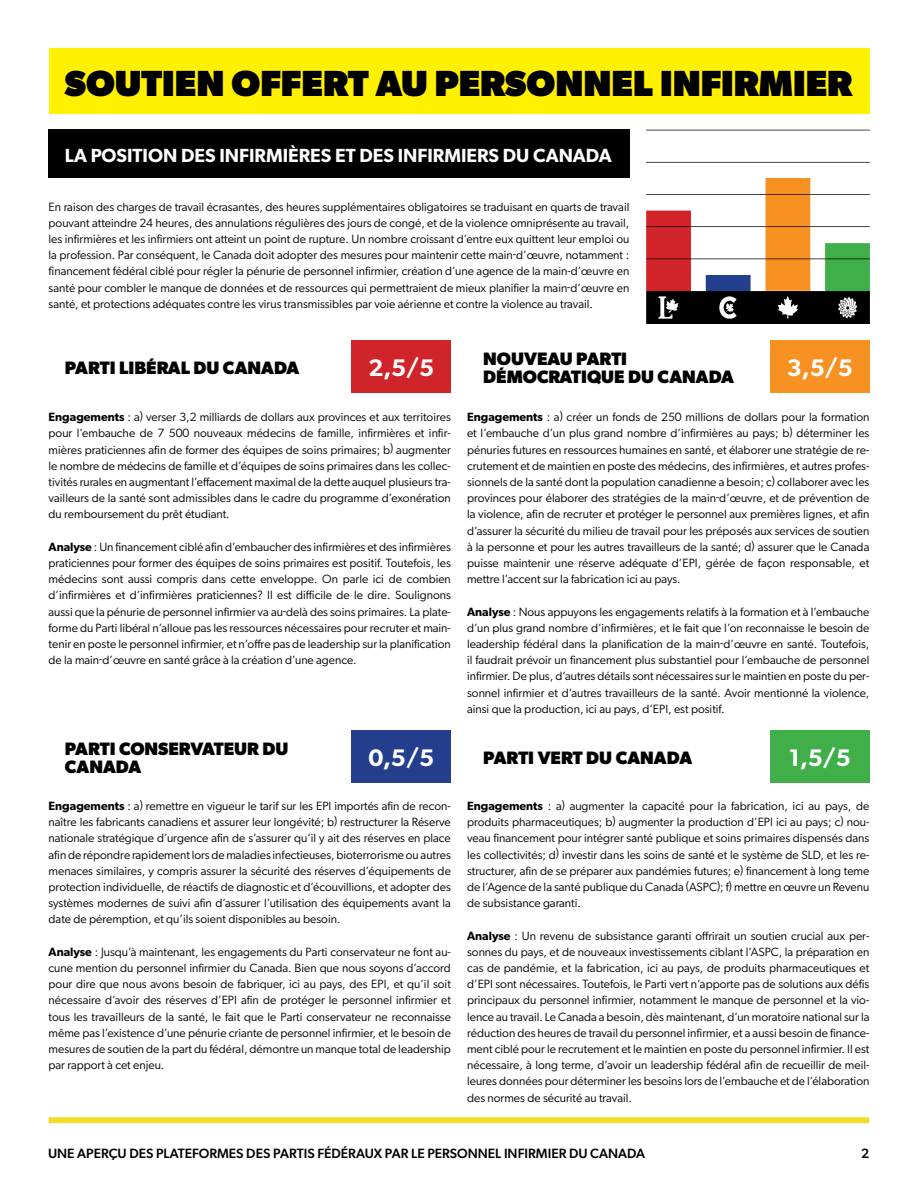
<style>
.page{position:relative;width:918px;height:1188px;background:#fff}
.page>*{position:absolute;margin:0;border:0;box-sizing:border-box;transform-origin:0 0}
.Layout_H1{font:800 36.45px "Gibson";color:#000}
.Out_of_5{font:600 24px "Gibson";color:#fff}
.Layout_H2{font:600 19.05px "Gibson";color:#fff}
.Party_Names{font:700 18px/18px "Gibson";color:#000}
.t1{font:500 13.5px "Gibson";color:#000}
.Body{font:12px/16.2px "Gibson";color:#000;text-align:justify}
.Position_Statement{font:12px/16.2px "Gibson";color:#000;text-align:justify}
.s1{font-weight:600}
</style>
<div class="page">
<div style="left:49px;top:1117px;width:820px;height:6px;background:#f4dc2c"></div>
<div style="left:352px;top:340px;width:99px;height:53px;background:#d1232a"></div>
<div style="left:770px;top:340px;width:99px;height:53px;background:#f69122"></div>
<div style="left:352px;top:730px;width:99px;height:53px;background:#253f8e"></div>
<div style="left:770px;top:730px;width:99px;height:53px;background:#40ae49"></div>
<div style="left:49px;top:48px;width:820px;height:65px;background:#fff101"></div>
<div style="left:49px;top:130px;width:581px;height:48px;background:#000"></div>
<img style="left:646px;top:130px;width:223px;height:194px">
<p class="Layout_H1" style="left:65px;top:61px;width:789px">SOUTIEN OFFERT AU PERSONNEL INFIRMIER</p>
<p class="Layout_H2" style="left:65px;top:144px;width:549px">LA POSITION DES INFIRMIÈRES ET DES INFIRMIERS DU CANADA</p>
<p class="Position_Statement" style="left:49px;top:198px;width:582px">En raison des charges de travail écrasantes, des heures supplémentaires obligatoires se traduisant en quarts de travail pouvant atteindre 24 heures, des annulations régulières des jours de congé, et de la violence omniprésente au travail, les infirmières et les infirmiers ont atteint un point de rupture. Un nombre croissant d’entre eux quittent leur emploi ou la profession. Par conséquent, le Canada doit adopter des mesures pour maintenir cette main-d’œuvre, notamment : financement fédéral ciblé pour régler la pénurie de personnel infirmier, création d’une agence de la main-d’œuvre en santé pour combler le manque de données et de ressources qui permettraient de mieux planifier la main-d’œuvre en santé, et protections adéquates contre les virus transmissibles par voie aérienne et contre la violence au travail.</p>
<p class="Party_Names" style="left:65px;top:358px;width:236px">PARTI LIBÉRAL DU CANADA</p>
<p class="Out_of_5" style="left:368px;top:353px;width:67px">2,5/5</p>
<p class="Party_Names" style="left:483px;top:349px;width:252px">NOUVEAU PARTI<br>DÉMOCRATIQUE DU CANADA</p>
<p class="Out_of_5" style="left:787px;top:353px;width:67px">3,5/5</p>
<p class="Body" style="left:49px;top:409px;width:404px"><span class="s1">Engagements</span> : a) verser 3,2 milliards de dollars aux provinces et aux territoires pour l’embauche de 7 500 nouveaux médecins de famille, infirmières et infir&shy;mières praticiennes afin de former des équipes de soins primaires; b) augmenter le nombre de médecins de famille et d’équipes de soins primaires dans les collec&shy;tivités rurales en augmentant l’effacement maximal de la dette auquel plusieurs tra&shy;vailleurs de la santé sont admissibles dans le cadre du programme d’exonération du remboursement du prêt étudiant.</p>
<p class="Body" style="left:49px;top:538px;width:404px"><span class="s1">Analyse</span> : Un financement ciblé afin d’embaucher des infirmières et des infirmières praticiennes pour former des équipes de soins primaires est positif. Toutefois, les médecins sont aussi compris dans cette enveloppe. On parle ici de combien d’infirmières et d’infirmières praticiennes? Il est difficile de le dire. Soulignons aussi que la pénurie de personnel infirmier va au-delà des soins primaires. La plate&shy;forme du Parti libéral n’alloue pas les ressources nécessaires pour recruter et main&shy;tenir en poste le personnel infirmier, et n’offre pas de leadership sur la planification de la main-d’œuvre en santé grâce à la création d’une agence.</p>
<p class="Body" style="left:467px;top:409px;width:404px"><span class="s1">Engagements</span> : a) créer un fonds de 250 millions de dollars pour la formation et l’embauche d’un plus grand nombre d’infirmières au pays; b) déterminer les pénuries futures en ressources humaines en santé, et élaborer une stratégie de re&shy;crutement et de maintien en poste des médecins, des infirmières, et autres profes&shy;sionnels de la santé dont la population canadienne a besoin; c) collaborer avec les provinces pour élaborer des stratégies de la main-d’œuvre, et de prévention de la violence, afin de recruter et protéger le personnel aux premières lignes, et afin d’assurer la sécurité du milieu de travail pour les préposés aux services de soutien à la personne et pour les autres travailleurs de la santé; d) assurer que le Canada puisse maintenir une réserve adéquate d’EPI, gérée de façon responsable, et mettre l’accent sur la fabrication ici au pays.</p>
<p class="Body" style="left:467px;top:603px;width:404px"><span class="s1">Analyse</span> : Nous appuyons les engagements relatifs à la formation et à l’embauche d’un plus grand nombre d’infirmières, et le fait que l’on reconnaisse le besoin de leadership fédéral dans la planification de la main-d’œuvre en santé. Toutefois, il faudrait prévoir un financement plus substantiel pour l’embauche de personnel infirmier. De plus, d’autres détails sont nécessaires sur le maintien en poste du per&shy;sonnel infirmier et d’autres travailleurs de la santé. Avoir mentionné la violence, ainsi que la production, ici au pays, d’EPI, est positif.</p>
<p class="Party_Names" style="left:65px;top:739px;width:225px">PARTI CONSERVATEUR DU<br>CANADA</p>
<p class="Out_of_5" style="left:369px;top:743px;width:67px">0,5/5</p>
<p class="Party_Names" style="left:483px;top:748px;width:210px">PARTI VERT DU CANADA</p>
<p class="Out_of_5" style="left:789px;top:743px;width:64px">1,5/5</p>
<p class="Body" style="left:49px;top:798px;width:404px"><span class="s1">Engagements</span> : a) remettre en vigueur le tarif sur les EPI importés afin de recon&shy;naître les fabricants canadiens et assurer leur longévité; b) restructurer la Réserve nationale stratégique d’urgence afin de s’assurer qu’il y ait des réserves en place afin de répondre rapidement lors de maladies infectieuses, bioterrorisme ou autres menaces similaires, y compris assurer la sécurité des réserves d’équipements de protection individuelle, de réactifs de diagnostic et d’écouvillions, et adopter des systèmes modernes de suivi afin d’assurer l’utilisation des équipements avant la date de péremption, et qu’ils soient disponibles au besoin.</p>
<p class="Body" style="left:49px;top:943px;width:404px"><span class="s1">Analyse</span> : Jusqu’à maintenant, les engagements du Parti conservateur ne font au&shy;cune mention du personnel infirmier du Canada. Bien que nous soyons d’accord pour dire que nous avons besoin de fabriquer, ici au pays, des EPI, et qu’il soit nécessaire d’avoir des réserves d’EPI afin de protéger le personnel infirmier et tous les travailleurs de la santé, le fait que le Parti conservateur ne reconnaisse même pas l’existence d’une pénurie criante de personnel infirmier, et le besoin de mesures de soutien de la part du fédéral, démontre un manque total de leadership par rapport à cet enjeu.</p>
<p class="Body" style="left:467px;top:798px;width:404px"><span class="s1">Engagements</span> : a) augmenter la capacité pour la fabrication, ici au pays, de produits pharmaceutiques; b) augmenter la production d’EPI ici au pays; c) nou&shy;veau financement pour intégrer santé publique et soins primaires dispensés dans les collectivités; d) investir dans les soins de santé et le système de SLD, et les re&shy;structurer, afin de se préparer aux pandémies futures; e) financement à long teme de l’Agence de la santé publique du Canada (ASPC); f) mettre en œuvre un Revenu de subsistance garanti.</p>
<p class="Body" style="left:467px;top:927px;width:404px"><span class="s1">Analyse</span> : Un revenu de subsistance garanti offrirait un soutien crucial aux per&shy;sonnes du pays, et de nouveaux investissements ciblant l’ASPC, la préparation en cas de pandémie, et la fabrication, ici au pays, de produits pharmaceutiques et d’EPI sont nécessaires. Toutefois, le Parti vert n’apporte pas de solutions aux défis principaux du personnel infirmier, notamment le manque de personnel et la vio&shy;lence au travail. Le Canada a besoin, dès maintenant, d’un moratoire national sur la réduction des heures de travail du personnel infirmier, et a aussi besoin de finance&shy;ment ciblé pour le recrutement et le maintien en poste du personnel infirmier. Il est nécessaire, à long terme, d’avoir un leadership fédéral afin de recueillir de meil&shy;leures données pour déterminer les besoins lors de l’embauche et de l’élaboration des normes de sécurité au travail.</p>
<p class="t1" style="left:48px;top:1146px;width:599px">UNE APERÇU DES PLATEFORMES DES PARTIS FÉDÉRAUX PAR LE PERSONNEL INFIRMIER DU CANADA</p>
<p class="t1" style="left:861px;top:1146px;width:10px">2</p>
</div>
